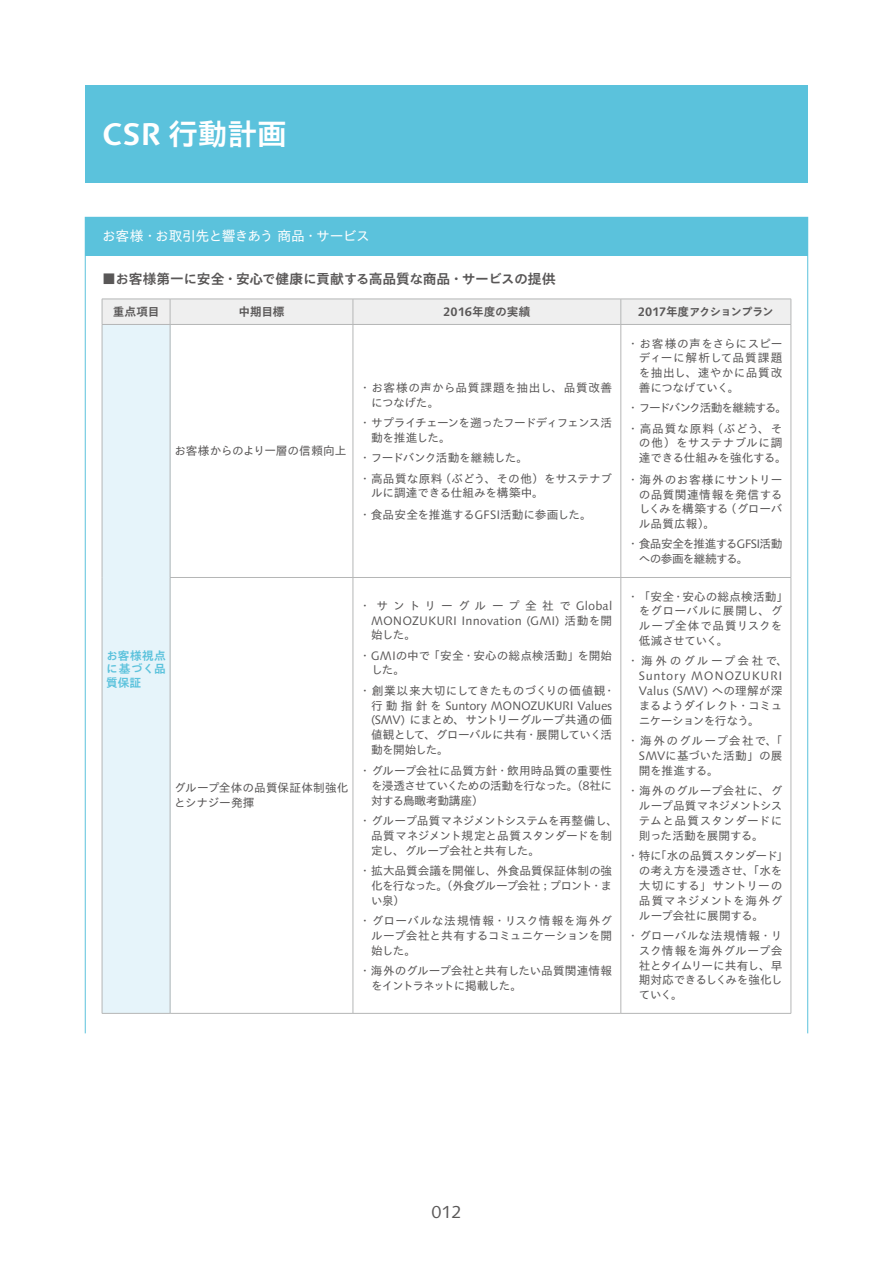
<style>
.page{position:relative;width:893px;height:1263px;background:#fff}
.page>*{position:absolute;margin:0;border:0;box-sizing:border-box;transform-origin:0 0}
.t1{font:700 29.7px "Suntory Gothic";letter-spacing:-.005em;color:#fff}
.t2{font:16.5px "Suntory Gothic";color:#595757}
.t3{font:700 13.8px "Suntory Gothic";letter-spacing:-.025em;color:#595757}
.t4{font:13.8px "Suntory Gothic";letter-spacing:-.035em;color:#fff}
.t5{font:11.7px/14.9px "Suntory Gothic";letter-spacing:-.01em;color:#595757}
.t6{font:11.7px/14.9px "Suntory Gothic";letter-spacing:.01em;color:#595757}
.t7{font:11.7px/14.9px "Suntory Gothic";letter-spacing:-.045em;color:#595757}
.t8{font:11.7px/14.9px "Suntory Gothic";letter-spacing:-.075em;color:#595757}
.t9{font:11.7px/14.9px "Suntory Gothic";letter-spacing:-.05em;color:#595757}
.t10{font:11.7px/14.9px "Suntory Gothic";letter-spacing:-.065em;color:#595757}
.t11{font:11.7px/20.2px "Suntory Gothic";letter-spacing:-.035em;color:#595757}
.t12{font:11.7px/14.9px "Suntory Gothic";letter-spacing:.025em;color:#595757;text-align:right}
.t13{font:11.7px/14.9px "Suntory Gothic";letter-spacing:-.06em;color:#595757}
.t14{font:11.7px/14.9px "Suntory Gothic";letter-spacing:.085em;color:#595757}
.t15{font:11.7px/20.2px "Suntory Gothic";letter-spacing:-.085em;color:#595757}
.t16{font:700 11.7px "Suntory Gothic";letter-spacing:-.01em;color:#595757}
.t17{font:700 11.7px "Suntory Gothic";letter-spacing:-.065em;color:#595757}
.t18{font:700 11.7px/13.8px "Suntory Gothic";letter-spacing:.025em;color:#5bc2dc;text-align:justify}
</style>
<div class="page">
<div style="left:85px;top:85px;width:723px;height:98px;background:#5bc2dc"></div>
<div style="left:85px;top:217px;width:723px;height:38px;background:#5bc2dc"></div>
<div style="left:102px;top:324px;width:68px;height:689px;background:#e6f4fa"></div>
<div style="left:102px;top:299px;width:690px;height:25px;background:#efefef"></div>
<hr style="left:102px;top:324px;width:68px;height:1px;background:#b5b6b6">
<hr style="left:102px;top:325px;width:1px;height:252px;background:#b5b6b6">
<hr style="left:102px;top:577px;width:1px;height:436px;background:#b5b6b6">
<hr style="left:170px;top:324px;width:183px;height:1px;background:#b5b6b6">
<hr style="left:170px;top:325px;width:1px;height:252px;background:#b5b6b6">
<hr style="left:353px;top:324px;width:268px;height:1px;background:#b5b6b6">
<hr style="left:353px;top:325px;width:1px;height:252px;background:#b5b6b6">
<hr style="left:621px;top:324px;width:170px;height:1px;background:#b5b6b6">
<hr style="left:621px;top:325px;width:1px;height:252px;background:#b5b6b6">
<hr style="left:791px;top:325px;width:1px;height:252px;background:#b5b6b6">
<hr style="left:170px;top:577px;width:183px;height:1px;background:#b5b6b6">
<hr style="left:170px;top:578px;width:1px;height:435px;background:#b5b6b6">
<hr style="left:353px;top:577px;width:268px;height:1px;background:#b5b6b6">
<hr style="left:353px;top:578px;width:1px;height:435px;background:#b5b6b6">
<hr style="left:621px;top:577px;width:170px;height:1px;background:#b5b6b6">
<hr style="left:621px;top:578px;width:1px;height:435px;background:#b5b6b6">
<hr style="left:791px;top:578px;width:1px;height:435px;background:#b5b6b6">
<hr style="left:102px;top:1013px;width:68px;height:1px;background:#b5b6b6">
<hr style="left:170px;top:1013px;width:183px;height:1px;background:#b5b6b6">
<hr style="left:353px;top:1013px;width:268px;height:1px;background:#b5b6b6">
<hr style="left:621px;top:1013px;width:170px;height:1px;background:#b5b6b6">
<h1 class="t1" style="left:102px;top:119px;width:186px">CSR 行動計画</h1>
<p class="t4" style="left:102px;top:229px;width:269px">お客様・お取引先と響きあう商品・サービス</p>
<p class="t3" style="left:102px;top:272px;width:455px">■お客様第一に安全・安心で健康に貢献する高品質な商品・サービスの提供</p>
<p class="t16" style="left:113px;top:306px;width:48px">重点項目</p>
<p class="t16" style="left:238px;top:306px;width:48px">中期目標</p>
<p class="t16" style="left:443px;top:306px;width:89px">2016年度の実績</p>
<p class="t5" style="left:174px;top:444px;width:174px">お客様からのより一層の信頼向上</p>
<p class="t6" style="left:371px;top:381px;width:243px;text-indent:-12px">・お客様の声から品質課題を抽出し、品質改善につなげた。</p>
<p class="t10" style="left:371px;top:416px;width:243px;text-indent:-12px">・サプライチェーンを遡ったフードディフェンス活動を推進した。</p>
<p class="t11" style="left:440px;top:449px;width:174px;text-indent:-80px">・フードバンク活動を継続した。<br>（ぶどう、その他）をサステナブ</p>
<p class="t5" style="left:371px;top:472px;width:174px;text-indent:-12px">・高品質な原料<br>ルに調達できる仕組みを構築中。</p>
<p class="t5" style="left:359px;top:508px;width:234px">・食品安全を推進するGFSI活動に参画した。</p>
<p class="t18" style="left:106px;top:649px;width:61px">お客様視点に基づく品質保証</p>
<p class="t5" style="left:174px;top:781px;width:176px">グループ全体の品質保証体制強化とシナジー発揮</p>
<p class="t5" style="left:492px;top:599px;width:46px">ープ全</p>
<p class="t5" style="left:458px;top:599px;width:30px">グル</p>
<p class="t5" style="left:542px;top:599px;width:13px">社</p>
<p class="t5" style="left:559px;top:599px;width:54px">で Global</p>
<p class="t5" style="left:377px;top:599px;width:78px">サントリー</p>
<p class="t5" style="left:371px;top:599px;width:243px;text-indent:-12px">・<br>MONOZUKURI Innovation (GMI) 活動を開始した。</p>
<p class="t5" style="left:577px;top:649px;width:36px">を開始</p>
<p class="t6" style="left:428px;top:649px;width:152px">「安全・安心の総点検活動」</p>
<p class="t5" style="left:371px;top:649px;width:61px;text-indent:-12px">・GMIの中でした。</p>
<p class="t5" style="left:371px;top:684px;width:243px;text-indent:-12px">・創業以来大切にしてきたものづくりの価値観行動指針を Suntory MONOZUKURI Values (SMV) にまとめ、サントリーグループ共通の価値観として、グローバルに共有・展開していく活動を開始した。</p>
<p class="t5" style="left:371px;top:764px;width:243px;text-align:justify;text-indent:-12px">・グループ会社に品質方針・飲用時品質の重要性を浸透させていくための活動を行なった。（8社に対する鳥瞰考動講座(</p>
<p class="t7" style="left:371px;top:814px;width:249px;text-indent:-12px">・グループ品質マネジメントシステムを再整備し、品質マネジメント規定と品質スタンダードを制定し、グループ会社と共有した。</p>
<p class="t5" style="left:359px;top:864px;width:255px;text-align:right">・拡大品質会議を開催し、外食品質保証体制の強・ま</p>
<p class="t5" style="left:603px;top:684px;width:13px">・</p>
<p class="t8" style="left:371px;top:879px;width:223px">化を行なった。（外食グループ会社；プロントい泉(</p>
<p class="t5" style="left:371px;top:914px;width:243px;text-align:justify;text-indent:-12px">・グローバルな法規情報・リスク情報を海外グループ会社と共有するコミュニケーションを開始した。</p>
<p class="t9" style="left:371px;top:964px;width:243px;text-indent:-12px">・海外のグループ会社と共有したい品質関連情報をイントラネットに掲載した。</p>
<p class="t17" style="left:638px;top:306px;width:138px">2017年度アクションプラン</p>
<p class="t5" style="left:639px;top:337px;width:145px;text-align:justify;text-indent:-12px">・お客様の声をさらにスピーディーに解析して品質課題を抽出し、速やかに品質改善につなげていく。</p>
<p class="t15" style="left:711px;top:399px;width:77px;text-indent:-84px">・フードバンク活動を継続する。（ぶどう、そ</p>
<p class="t5" style="left:639px;top:422px;width:150px;text-indent:-12px">・高品質な原料<br>の他）をサステナブルに調達できる仕組みを強化する。</p>
<p class="t12" style="left:627px;top:473px;width:157px">・海外のお客様にサントリーの品質関連情報を発信する（グローバ</p>
<p class="t5" style="left:639px;top:502px;width:91px">しくみを構築するル品質広報。(</p>
<p class="t13" style="left:639px;top:537px;width:145px;text-indent:-12px">・食品安全を推進するGFSI活動への参画を継続する。</p>
<p class="t6" style="left:639px;top:590px;width:151px;text-indent:-12px">・「安全・安心の総点検活動「をグローバルに展開し、グループ全体で品質リスクを低減させていく。</p>
<p class="t14" style="left:691px;top:654px;width:98px;text-indent:-64px">・海外のグループ会社で、<br>MONOZUKURI</p>
<p class="t5" style="left:639px;top:669px;width:145px">Suntory<br>Valus (SMV) への理解が深まるようダイレクト・コミュニケーションを行なう。</p>
<p class="t5" style="left:639px;top:734px;width:145px;text-align:justify;text-indent:-12px">・海外のグループ会社で」、SMVに基づいた活動」の展開を推進する。</p>
<p class="t5" style="left:639px;top:784px;width:145px;text-align:justify;text-indent:-12px">・海外のグループ会社に、グループ品質マネジメントシステムと品質スタンダードに則った活動を展開する。</p>
<p class="t8" style="left:655px;top:849px;width:135px">「水の品質スタンダード「</p>
<p class="t5" style="left:639px;top:849px;width:145px;text-indent:-12px">・特に<br>の考え方を浸透させ、「水を大切にする」サントリーの品質マネジメントを海外グループ会社に展開する。</p>
<p class="t5" style="left:639px;top:929px;width:145px;text-align:justify;text-indent:-12px">・グローバルな法規情報・リスク情報を海外グループ会社とタイムリーに共有し、早期対応できるしくみを強化していく。</p>
<h2 class="t2" style="left:431px;top:1204px;width:32px">012</h2>
</div>
